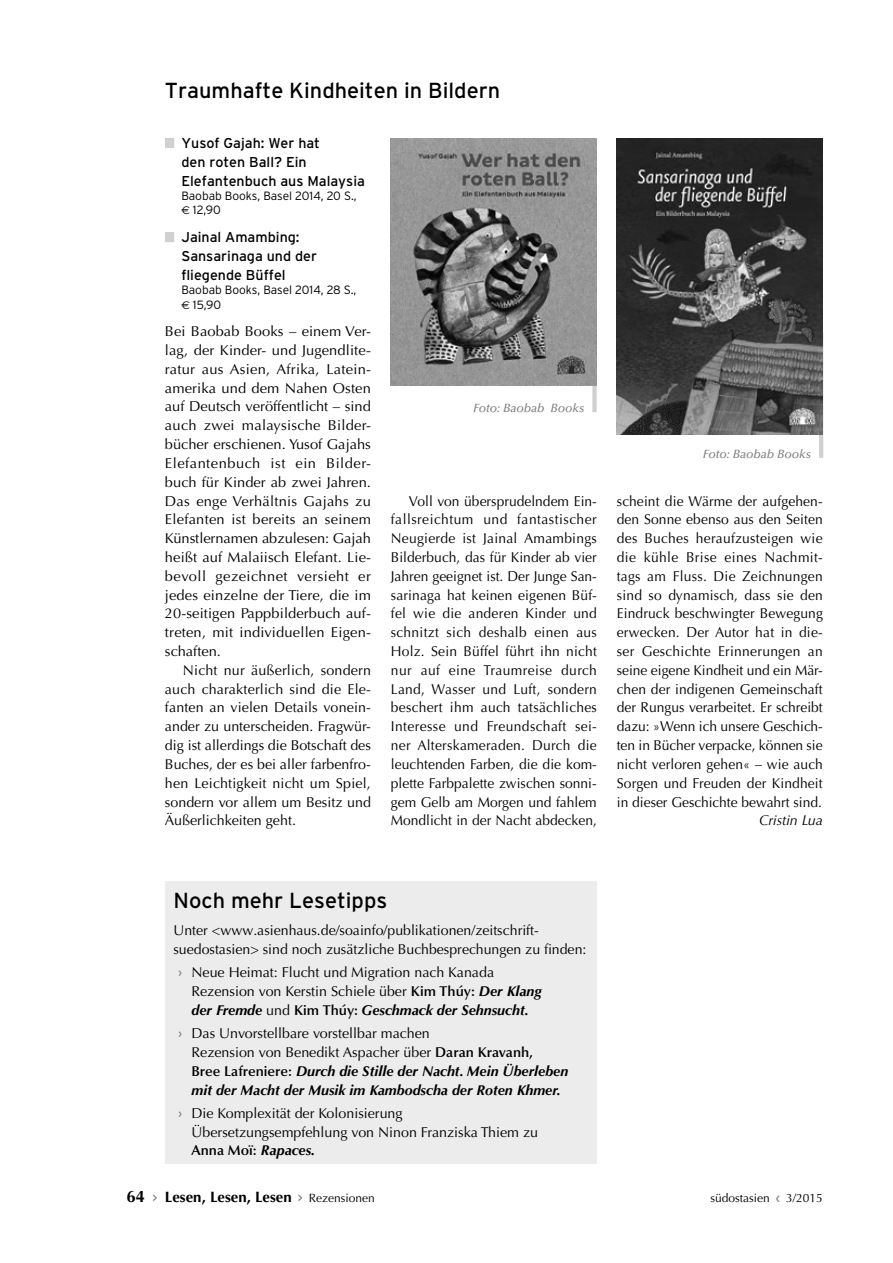
<style>
.page{position:relative;width:893px;height:1263px;background:#fff}
.page>*{position:absolute;margin:0;border:0;box-sizing:border-box;transform-origin:0 0}
.Unter{font:21.75px "Interstate";color:#000}
.t1{font:700 15px "Optima LT Std";color:#000}
.Body{font:14.25px/18.8px "Optima LT Std";color:#000;text-align:justify}
.Body_1{font:14.25px/18.8px "Optima LT Std";color:#000;text-align:justify}
.t2{font:italic 700 14.25px/18.8px "Optima LT Std";color:#000}
.Titel{font:14.25px/18.8px "Interstate";color:#000}
.Body-2{font:italic 14.25px "Optima LT Std";color:#000}
.Bilbio{font:300 12px/14.4px "Interstate";color:#000}
.Quelle{font:italic 500 12px "Optima LT Std";color:#7a7b7a}
.t3{font:12px "Optima LT Std";color:#000}
.s1{font-family:"Euro Sans";font-weight:400;font-size:11.25px}
.s2{font-weight:700;color:#7a7b7a}
.s3{font-weight:600}
.s4{font-weight:700;font-style:italic}
.s5{font-style:normal;color:#7a7b7a}
.s6{font-weight:400;font-style:normal}
.s7{font-weight:600;font-style:normal}
.s8{font-size:16.5px}
.s9{font-family:"Interstate Regular 2";font-weight:400;font-size:12px;color:#7a7b7a}
.s10{font-family:"Interstate";font-weight:400;font-size:12px;color:#7a7b7a}
.s11{font-weight:400;font-size:12px}
.s12{font-family:"Interstate";color:#7a7b7a}
</style>
<div class="page">
<div style="left:165px;top:138px;width:9px;height:10px;background:#cfd0d0"></div>
<div style="left:165px;top:232px;width:9px;height:10px;background:#cfd0d0"></div>
<div style="left:165px;top:882px;width:432px;height:282px;background:#ececec"></div>
<div style="left:592px;top:287px;width:5px;height:125px;background:#cfd0d0"></div>
<hr style="left:819px;top:333px;width:4px;height:125px;background:#cfd0d0">
<img style="left:617px;top:139px;width:206px;height:295px">
<img style="left:391px;top:139px;width:206px;height:247px">
<p class="Unter" style="left:165px;top:78px;width:337px">Traumhafte Kindheiten in Bildern</p>
<p class="Titel" style="left:181px;top:134px;width:185px">Yusof Gajah: Wer hat<br>den roten Ball? Ein<br>Elefantenbuch aus Malaysia</p>
<p class="Bilbio" style="left:181px;top:189px;width:177px">Baobab Books, Basel 2014, 20 S., <span class="s1">€</span> 12,90</p>
<p class="Titel" style="left:181px;top:228px;width:137px">Jainal Amambing:<br>Sansarinaga und der fliegende Büffel</p>
<p class="Bilbio" style="left:181px;top:283px;width:177px">Baobab Books, Basel 2014, 28 S., <span class="s1">€</span> 15,90</p>
<p class="Body_1" style="left:165px;top:322px;width:208px">Bei Baobab Books – einem Ver&shy;lag, der Kinder- und Jugendlite&shy;ratur aus Asien, Afrika, Latein&shy;amerika und dem Nahen Osten auf Deutsch veröffentlicht – sind auch zwei malaysische Bilder&shy;bücher erschienen. Yusof Gajahs Elefantenbuch ist ein Bilder&shy;buch für Kinder ab zwei Jahren.<br>Das enge Verhältnis Gajahs zu Elefanten ist bereits an seinem Künstlernamen abzulesen: Gajah heißt auf Malaiisch Elefant. Lie&shy;bevoll gezeichnet versieht er jedes einzelne der Tiere, die im 20-seitigen Pappbilderbuch auf&shy;treten, mit individuellen Eigen&shy;schaften.</p>
<p class="Body" style="left:165px;top:661px;width:208px;text-indent:18px">Nicht nur äußerlich, sondern auch charakterlich sind die Ele&shy;fanten an vielen Details vonein&shy;ander zu unterscheiden. Fragwür&shy;dig ist allerdings die Botschaft des Buches, der es bei aller farbenfro&shy;hen Leichtigkeit nicht um Spiel, sondern vor allem um Besitz und Äußerlichkeiten geht.</p>
<p class="Quelle" style="left:473px;top:401px;width:113px">Foto: Baobab Books</p>
<p class="Quelle" style="left:703px;top:447px;width:110px">Foto: Baobab Books</p>
<p class="Body" style="left:391px;top:491px;width:208px;text-indent:18px">Voll von übersprudelndem Ein&shy;fallsreichtum und fantastischer Neugierde ist Jainal Amambings Bilderbuch, das für Kinder ab vier Jahren geeignet ist. Der Junge San&shy;sarinaga hat keinen eigenen Büf&shy;fel wie die anderen Kinder und schnitzt sich deshalb einen aus Holz. Sein Büffel führt ihn nicht nur auf eine Traumreise durch Land, Wasser und Luft, sondern beschert ihm auch tatsächliches Interesse und Freundschaft sei&shy;ner Alterskameraden. Durch die leuchtenden Farben, die die kom&shy;plette Farbpalette zwischen sonni&shy;gem Gelb am Morgen und fahlem Mondlicht in der Nacht abdecken,</p>
<p class="Body" style="left:617px;top:491px;width:208px">scheint die Wärme der aufgehen&shy;den Sonne ebenso aus den Seiten des Buches heraufzusteigen wie die kühle Brise eines Nachmit&shy;tags am Fluss. Die Zeichnungen sind so dynamisch, dass sie den Eindruck beschwingter Bewegung erwecken. Der Autor hat in die&shy;ser Geschichte Erinnerungen an seine eigene Kindheit und ein Mär&shy;chen der indigenen Gemeinschaft der Rungus verarbeitet. Er schreibt dazu: »Wenn ich unsere Geschich&shy;ten in Bücher verpacke, können sie nicht verloren gehen« – wie auch Sorgen und Freuden der Kindheit in dieser Geschichte bewahrt sind.</p>
<p class="Body-2" style="left:759px;top:812px;width:65px">Cristin Lua</p>
<p class="Unter" style="left:173px;top:888px;width:215px">Noch mehr Lesetipps</p>
<p class="Body_1" style="left:173px;top:921px;width:414px">Unter &lt;www.asienhaus.de/soainfo/publikationen/zeitschrift&shy;suedostasien&gt; sind noch zusätzliche Buchbesprechungen zu finden:</p>
<p class="Body" style="left:191px;top:963px;width:352px;text-align:left;text-indent:-14px"><span class="s2">›</span> Neue Heimat: Flucht und Migration nach Kanada<br>Rezension von Kerstin Schiele über <span class="s3">Kim Thúy:</span> <span class="s4">Der Klang der Fremde</span> und <span class="s3">Kim Thúy:</span> <span class="s4">Geschmack der Sehnsucht.</span></p>
<p class="t2" style="left:191px;top:1024px;width:378px;text-indent:-14px"><span class="s5">›</span> <span class="s6">Das Unvorstellbare vorstellbar machen<br>Rezension von Benedikt Aspacher über</span> <span class="s7">Daran Kravanh,<br>Bree Lafreniere:</span> Durch die Stille der Nacht. Mein Überleben mit der Macht der Musik im Kambodscha der Roten Khmer.</p>
<p class="Body" style="left:191px;top:1104px;width:348px;text-align:left;text-indent:-14px"><span class="s2">›</span> Die Komplexität der Kolonisierung<br>Übersetzungsempfehlung von Ninon Franziska Thiem zu<br><span class="s3">Anna Moï:</span> <span class="s4">Rapaces.</span></p>
<p class="t1" style="left:127px;top:1188px;width:250px"><span class="s8">64</span> <span class="s9">&gt;</span> Lesen, Lesen, Lesen <span class="s10">&gt;</span> <span class="s11">Rezensionen</span></p>
<p class="t3" style="left:710px;top:1190px;width:114px">südostasien <span class="s12">‹</span> 3/2015</p>
</div>
